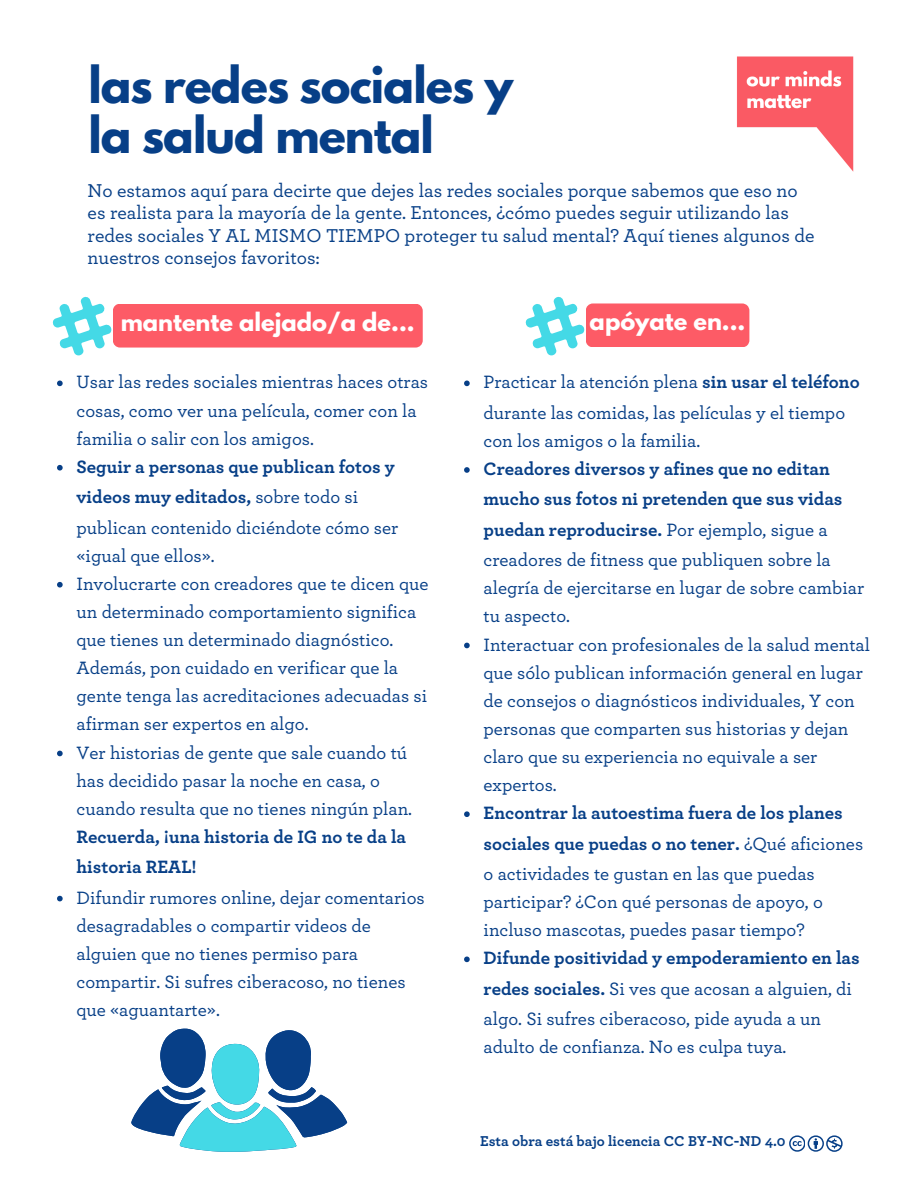
<style>
.page{position:relative;width:918px;height:1188px;background:#fff}
.page>*{position:absolute;margin:0;border:0;box-sizing:border-box;transform-origin:0 0}
.t1{font:700 45px/50.7px "League Spartan";letter-spacing:-.02em;color:#073f87}
.t2{font:700 22.5px "League Spartan";color:#fff}
.t3{font:500 19.5px/22.5px "Archer";color:#073f87}
.t4{font:500 18.75px/28.2px "Archer";color:#073f87}
.t5{font:700 18.75px/30.3px "Archer";color:#073f87}
.t6{font:700 15px "Archer";color:#073f87}
.s1{font-weight:500}
.s2{font-weight:700}
</style>
<div class="page">
<div style="left:113px;top:304px;width:310px;height:44px;background:#fd5b66;border-radius:7px"></div>
<svg style="left:52px;top:296px;width:60px;height:59px"></svg>
<svg style="left:525px;top:296px;width:224px;height:59px"></svg>
<svg style="left:57px;top:381px;width:6px;height:5px"></svg>
<svg style="left:57px;top:465px;width:6px;height:6px"></svg>
<svg style="left:57px;top:582px;width:6px;height:6px"></svg>
<svg style="left:57px;top:751px;width:6px;height:5px"></svg>
<svg style="left:57px;top:896px;width:6px;height:5px"></svg>
<svg style="left:464px;top:381px;width:6px;height:5px"></svg>
<svg style="left:464px;top:467px;width:6px;height:6px"></svg>
<svg style="left:464px;top:643px;width:6px;height:5px"></svg>
<svg style="left:464px;top:811px;width:6px;height:6px"></svg>
<svg style="left:464px;top:957px;width:6px;height:5px"></svg>
<img style="left:737px;top:56px;width:117px;height:116px">
<svg style="left:789px;top:1135px;width:54px;height:17px"></svg>
<svg style="left:131px;top:1028px;width:216px;height:124px"></svg>
<p class="t1" style="left:88px;top:65px;width:426px">las redes sociales y la salud mental</p>
<p class="t3" style="left:88px;top:178px;width:728px">No estamos aquí para decirte que dejes las redes sociales porque sabemos que eso no es realista para la mayoría de la gente. Entonces, ¿cómo puedes seguir utilizando las redes sociales Y AL MISMO TIEMPO proteger tu salud mental? Aquí tienes algunos de nuestros consejos favoritos:</p>
<h1 class="t2" style="left:121px;top:310px;width:295px">mantente alejado/a de...</h1>
<p class="t2" style="left:590px;top:310px;width:157px">apóyate en...</p>
<h3 class="t4" style="left:77px;top:368px;width:353px">Usar las redes sociales mientras haces otras cosas, como ver una película, comer con la familia o salir con los amigos.</h3>
<p class="t5" style="left:77px;top:452px;width:323px">Seguir a personas que publican fotos y videos muy editados, <span class="s1">sobre todo si publican contenido diciéndote cómo ser</span></p>
<p class="t4" style="left:77px;top:541px;width:140px">«igual que ellos».</p>
<h2 class="t4" style="left:77px;top:569px;width:353px">Involucrarte con creadores que te dicen que un determinado comportamiento significa que tienes un determinado diagnóstico.<br>Además, pon cuidado en verificar que la gente tenga las acreditaciones adecuadas si afirman ser expertos en algo.</h2>
<p class="t4" style="left:77px;top:738px;width:337px">Ver historias de gente que sale cuando tú has decidido pasar la noche en casa, o cuando resulta que no tienes ningún plan.<br><span class="s2">Recuerda, ¡una historia de IG no te da la</span></p>
<p class="t5" style="left:77px;top:853px;width:122px">historia REAL!</p>
<h2 class="t4" style="left:77px;top:883px;width:350px">Difundir rumores online, dejar comentarios desagradables o compartir videos de alguien que no tienes permiso para compartir. Si sufres ciberacoso, no tienes que «aguantarte».</h2>
<p class="t4" style="left:484px;top:367px;width:378px;line-height:30.3px">Practicar la atención plena <span class="s2">sin usar el teléfono </span>durante las comidas, las películas y el tiempo</p>
<p class="t4" style="left:484px;top:426px;width:218px">con los amigos o la familia.</p>
<p class="t5" style="left:484px;top:454px;width:360px">Creadores diversos y afines que no editan mucho sus fotos ni pretenden que sus vidas puedan reproducirse. <span class="s1">Por ejemplo, sigue a creadores de fitness que publiquen sobre la</span></p>
<p class="t4" style="left:484px;top:573px;width:382px">alegría de ejercitarse en lugar de sobre cambiar tu aspecto.</p>
<p class="t4" style="left:484px;top:630px;width:388px">Interactuar con profesionales de la salud mental que sólo publican información general en lugar de consejos o diagnósticos individuales, Y con personas que comparten sus historias y dejan claro que su experiencia no equivale a ser expertos.</p>
<p class="t5" style="left:484px;top:799px;width:381px">Encontrar la autoestima fuera de los planes sociales que puedas o no tener. <span class="s1">¿Qué aficiones o actividades te gustan en las que puedas</span></p>
<p class="t4" style="left:484px;top:887px;width:341px">participar? ¿Con qué personas de apoyo, o incluso mascotas, puedes pasar tiempo?</p>
<p class="t4" style="left:484px;top:943px;width:378px;line-height:30.3px"><span class="s2">Difunde positividad y empoderamiento en las redes sociales.</span> Si ves que acosan a alguien, di algo. Si sufres ciberacoso, pide ayuda a un</p>
<p class="t4" style="left:484px;top:1032px;width:304px">adulto de confianza. No es culpa tuya.</p>
<p class="t6" style="left:480px;top:1134px;width:307px">Esta obra está bajo licencia CC BY-NC-ND 4.0</p>
</div>
